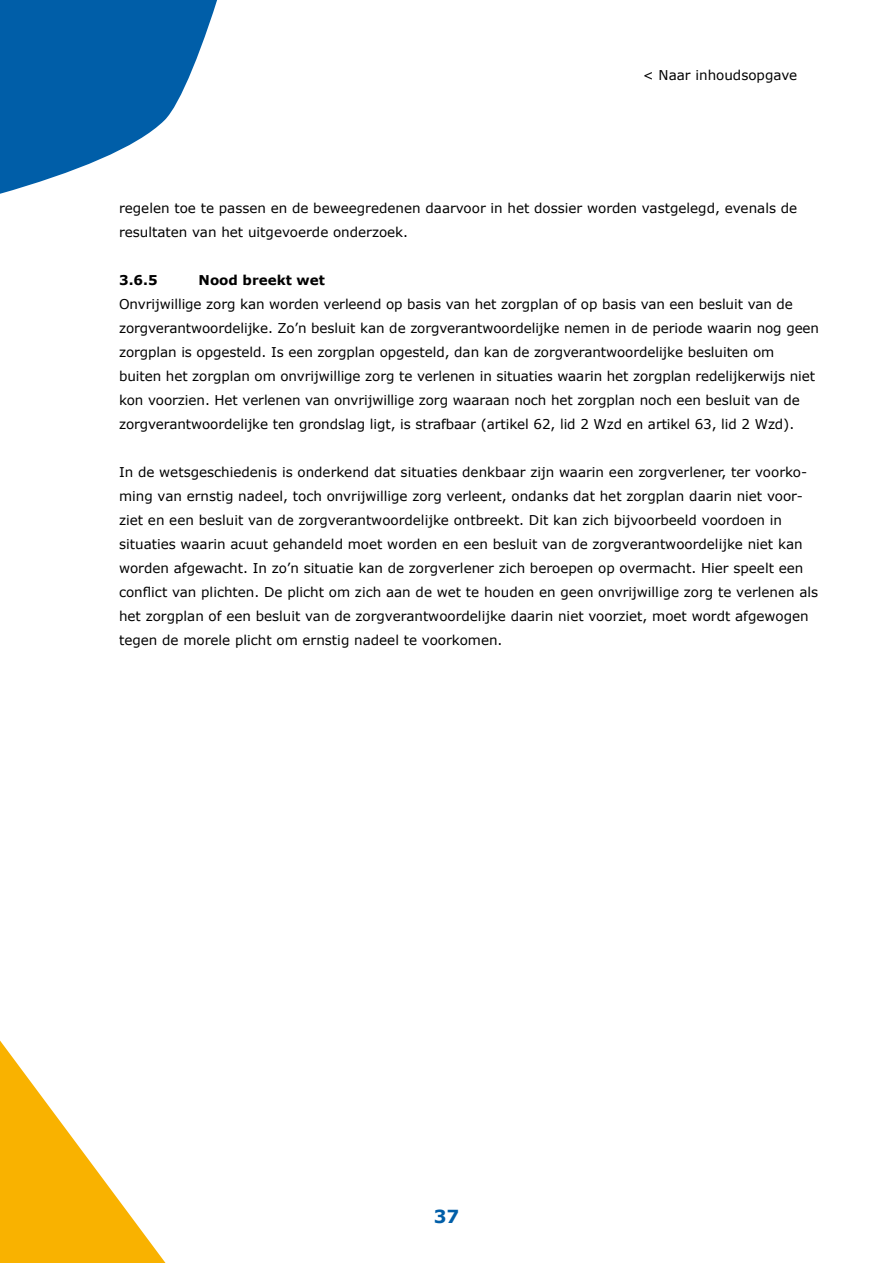
<style>
.page{position:relative;width:893px;height:1263px;background:#fff}
.page>*{position:absolute;margin:0;border:0;box-sizing:border-box;transform-origin:0 0}
.t1{font:700 18px "Verdana";color:#005ea8}
.t2{font:13.5px/24px "Verdana";color:#000}
.t3{font:700 13.5px "Verdana";color:#000}
</style>
<div class="page">
<svg style="left:0;top:1040px;width:166px;height:223px"></svg>
<svg style="left:0;top:0;width:217px;height:194px;fill:#005ea8"></svg>
<p class="t2" style="left:643px;top:64px;width:156px">&lt; Naar inhoudsopgave</p>
<p class="t2" style="left:119px;top:197px;width:680px">regelen toe te passen en de beweegredenen daarvoor in het dossier worden vastgelegd, evenals de resultaten van het uitgevoerde onderzoek.</p>
<p class="t3" style="left:119px;top:272px;width:40px">3.6.5</p>
<p class="t3" style="left:199px;top:272px;width:128px">Nood breekt wet</p>
<p class="t2" style="left:119px;top:293px;width:702px">Onvrijwillige zorg kan worden verleend op basis van het zorgplan of op basis van een besluit van de zorgverantwoordelijke. Zo’n besluit kan de zorgverantwoordelijke nemen in de periode waarin nog geen zorgplan is opgesteld. Is een zorgplan opgesteld, dan kan de zorgverantwoordelijke besluiten om buiten het zorgplan om onvrijwillige zorg te verlenen in situaties waarin het zorgplan redelijkerwijs niet kon voorzien. Het verlenen van onvrijwillige zorg waaraan noch het zorgplan noch een besluit van de zorgverantwoordelijke ten grondslag ligt, is strafbaar (artikel 62, lid 2 Wzd en artikel 63, lid 2 Wzd).</p>
<p class="t2" style="left:119px;top:461px;width:701px">In de wetsgeschiedenis is onderkend dat situaties denkbaar zijn waarin een zorgverlener, ter voorko&shy;ming van ernstig nadeel, toch onvrijwillige zorg verleent, ondanks dat het zorgplan daarin niet voor&shy;ziet en een besluit van de zorgverantwoordelijke ontbreekt. Dit kan zich bijvoorbeeld voordoen in situaties waarin acuut gehandeld moet worden en een besluit van de zorgverantwoordelijke niet kan worden afgewacht. In zo’n situatie kan de zorgverlener zich beroepen op overmacht. Hier speelt een conflict van plichten. De plicht om zich aan de wet te houden en geen onvrijwillige zorg te verlenen als het zorgplan of een besluit van de zorgverantwoordelijke daarin niet voorziet, moet wordt afgewogen tegen de morele plicht om ernstig nadeel te voorkomen.</p>
<h1 class="t1" style="left:434px;top:1204px;width:27px">37</h1>
</div>
